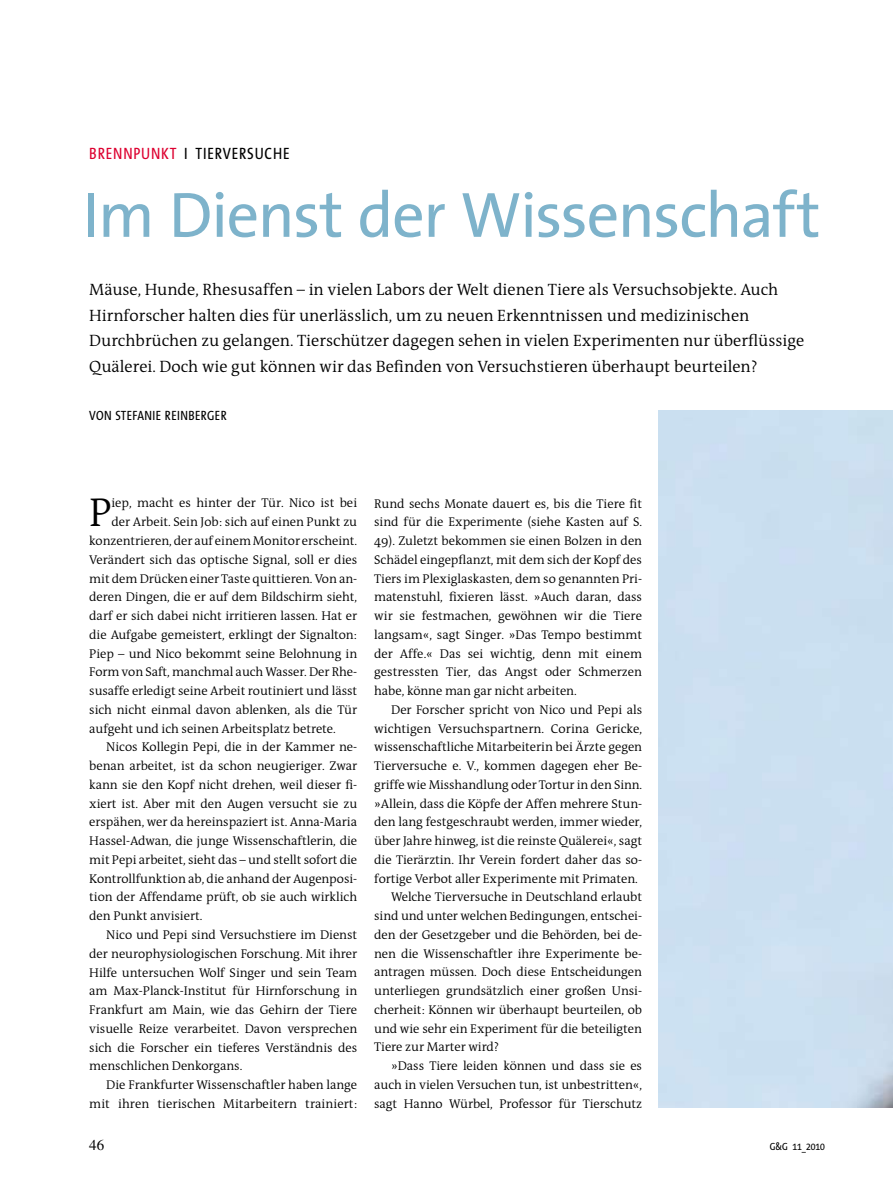
<style>
.page{position:relative;width:893px;height:1191px;background:#fff}
.page>*{position:absolute;margin:0;border:0;box-sizing:border-box;transform-origin:0 0}
.t1{font:64.5px "The Sans";letter-spacing:-.025em;color:#7eb3cb}
.t2{font:300 40.5px "The Antiqua B4";color:#000}
.t3{font:300 16.5px/25.5px "The Antiqua B4";color:#000}
.t4{font:16.5px "The Sans Condensed";letter-spacing:.05em;color:#000}
.t5{font:15px "Times";color:#000}
.t6{font:13.5px "The Sans Condensed";letter-spacing:.03em;color:#000}
.t7{font:300 12.75px/18.8px "The Antiqua B4";letter-spacing:-.005em;color:#000;text-align:justify}
.t8{font:10.5px "The Sans Condensed";color:#000}
.s1{color:#dd0030}
</style>
<div class="page">
<p class="t4" style="left:89px;top:140px;width:202px"><span class="s1">BRENNPUNKT</span> I TIERVERSUCHE</p>
<h1 class="t1" style="left:83px;top:174px;width:739px">Im Dienst der Wissenschaft</h1>
<p class="t3" style="left:89px;top:277px;width:717px">Mäuse, Hunde, Rhesusaffen – in vielen Labors der Welt dienen Tiere als Versuchsobjekte. Auch Hirnforscher halten dies für unerlässlich, um zu neuen Erkenntnissen und medizinischen Durchbrüchen zu gelangen. Tierschützer dagegen sehen in vielen Experimenten nur überflüssige Quälerei. Doch wie gut können wir das Befinden von Versuchstieren überhaupt beurteilen?</p>
<p class="t6" style="left:89px;top:404px;width:139px">VON STEFANIE REINBERGER</p>
<h2 class="t2" style="left:89px;top:491px;width:24px">P</h2>
<p class="t7" style="left:111px;top:494px;width:247px">iep, macht es hinter der Tür. Nico ist bei</p>
<p class="t7" style="left:111px;top:513px;width:247px">der Arbeit. Sein Job: sich auf einen Punkt zu</p>
<p class="t7" style="left:89px;top:532px;width:269px">konzentrieren, der auf einem Monitor erscheint.</p>
<p class="t7" style="left:89px;top:550px;width:269px">Verändert sich das optische Signal, soll er dies</p>
<p class="t7" style="left:89px;top:569px;width:269px">mit dem Drücken einer Taste quittieren. Von an-</p>
<p class="t7" style="left:89px;top:588px;width:269px">deren Dingen, die er auf dem Bildschirm sieht,</p>
<p class="t7" style="left:89px;top:607px;width:269px">darf er sich dabei nicht irritieren lassen. Hat er</p>
<p class="t7" style="left:89px;top:625px;width:269px">die Aufgabe gemeistert, erklingt der Signalton:</p>
<p class="t7" style="left:89px;top:644px;width:269px">Piep – und Nico bekommt seine Belohnung in</p>
<p class="t7" style="left:89px;top:663px;width:269px">Form von Saft, manchmal auch Wasser. Der Rhe-</p>
<p class="t7" style="left:89px;top:682px;width:269px">susaffe erledigt seine Arbeit routiniert und lässt</p>
<p class="t7" style="left:89px;top:700px;width:269px">sich nicht einmal davon ablenken, als die Tür</p>
<p class="t7" style="left:89px;top:719px;width:248px">aufgeht und ich seinen Arbeitsplatz betrete.</p>
<p class="t7" style="left:106px;top:738px;width:252px">Nicos Kollegin Pepi, die in der Kammer ne-</p>
<p class="t7" style="left:89px;top:757px;width:269px">benan arbeitet, ist da schon neugieriger. Zwar</p>
<p class="t7" style="left:89px;top:775px;width:269px">kann sie den Kopf nicht drehen, weil dieser fi-</p>
<p class="t7" style="left:89px;top:794px;width:269px">xiert ist. Aber mit den Augen versucht sie zu</p>
<p class="t7" style="left:89px;top:813px;width:269px">erspähen, wer da hereinspaziert ist. Anna-Maria</p>
<p class="t7" style="left:89px;top:832px;width:269px">Hassel-Adwan, die junge Wissenschaftlerin, die</p>
<p class="t7" style="left:89px;top:850px;width:269px">mit Pepi arbeitet, sieht das – und stellt sofort die</p>
<p class="t7" style="left:89px;top:869px;width:269px">Kontrollfunktion ab, die anhand der Augenposi-</p>
<p class="t7" style="left:89px;top:888px;width:269px">tion der Affendame prüft, ob sie auch wirklich</p>
<p class="t7" style="left:89px;top:907px;width:115px">den Punkt anvisiert.</p>
<p class="t7" style="left:106px;top:925px;width:252px">Nico und Pepi sind Versuchstiere im Dienst</p>
<p class="t7" style="left:89px;top:944px;width:269px">der neurophysiologischen Forschung. Mit ihrer</p>
<p class="t7" style="left:89px;top:963px;width:269px">Hilfe untersuchen Wolf Singer und sein Team</p>
<p class="t7" style="left:89px;top:982px;width:269px">am Max-Planck-Institut für Hirnforschung in</p>
<p class="t7" style="left:89px;top:1001px;width:269px">Frankfurt am Main, wie das Gehirn der Tiere</p>
<p class="t7" style="left:89px;top:1019px;width:269px">visuelle Reize verarbeitet. Davon versprechen</p>
<p class="t7" style="left:89px;top:1038px;width:269px">sich die Forscher ein tieferes Verständnis des</p>
<p class="t7" style="left:89px;top:1057px;width:155px">menschlichen Denkorgans.</p>
<p class="t7" style="left:106px;top:1076px;width:252px">Die Frankfurter Wissenschaftler haben lange</p>
<p class="t7" style="left:89px;top:1094px;width:269px">mit ihren tierischen Mitarbeitern trainiert:</p>
<p class="t7" style="left:374px;top:494px;width:269px">Rund sechs Monate dauert es, bis die Tiere fit sind für die Experimente (siehe Kasten auf S.<br>49). Zuletzt bekommen sie einen Bolzen in den Schädel eingepflanzt, mit dem sich der Kopf des Tiers im Plexiglaskasten, dem so genannten Pri&shy;matenstuhl, fixieren lässt. »Auch daran, dass wir sie festmachen, gewöhnen wir die Tiere langsam«, sagt Singer. »Das Tempo bestimmt der Affe.« Das sei wichtig, denn mit einem gestressten Tier, das Angst oder Schmerzen habe, könne man gar nicht arbeiten.</p>
<p class="t7" style="left:391px;top:701px;width:252px">Der Forscher spricht von Nico und Pepi als</p>
<p class="t7" style="left:374px;top:719px;width:269px">wichtigen Versuchspartnern. Corina Gericke,</p>
<p class="t7" style="left:374px;top:738px;width:269px">wissenschaftliche Mitarbeiterin bei Ärzte gegen</p>
<p class="t7" style="left:374px;top:757px;width:269px">Tierversuche e. V., kommen dagegen eher Be-</p>
<p class="t7" style="left:374px;top:775px;width:269px">griffe wie Misshandlung oder Tortur in den Sinn.</p>
<p class="t7" style="left:374px;top:794px;width:269px">»Allein, dass die Köpfe der Affen mehrere Stun-</p>
<p class="t7" style="left:374px;top:813px;width:269px">den lang festgeschraubt werden, immer wieder,</p>
<p class="t7" style="left:374px;top:832px;width:269px">über Jahre hinweg, ist die reinste Quälerei«, sagt</p>
<p class="t7" style="left:374px;top:850px;width:269px">die Tierärztin. Ihr Verein fordert daher das so-</p>
<p class="t7" style="left:374px;top:869px;width:265px">fortige Verbot aller Experimente mit Primaten.</p>
<p class="t7" style="left:391px;top:888px;width:252px">Welche Tierversuche in Deutschland erlaubt</p>
<p class="t7" style="left:374px;top:907px;width:269px">sind und unter welchen Bedingungen, entschei-</p>
<p class="t7" style="left:374px;top:925px;width:269px">den der Gesetzgeber und die Behörden, bei de-</p>
<p class="t7" style="left:374px;top:944px;width:268px">nen die Wissenschaftler ihre Experimente be-</p>
<p class="t7" style="left:374px;top:963px;width:269px">antragen müssen. Doch diese Entscheidungen</p>
<p class="t7" style="left:374px;top:982px;width:269px">unterliegen grundsätzlich einer großen Unsi-</p>
<p class="t7" style="left:374px;top:1000px;width:269px">cherheit: Können wir überhaupt beurteilen, ob</p>
<p class="t7" style="left:374px;top:1019px;width:269px">und wie sehr ein Experiment für die beteiligten</p>
<p class="t7" style="left:374px;top:1038px;width:127px">Tiere zur Marter wird?</p>
<p class="t7" style="left:391px;top:1057px;width:252px">»Dass Tiere leiden können und dass sie es</p>
<p class="t7" style="left:374px;top:1075px;width:269px">auch in vielen Versuchen tun, ist unbestritten«,</p>
<p class="t7" style="left:374px;top:1094px;width:269px">sagt Hanno Würbel, Professor für Tierschutz</p>
<p class="t5" style="left:89px;top:1137px;width:16px">46</p>
<p class="t8" style="left:770px;top:1138px;width:57px">G&amp;G 11_2010</p>
</div>
